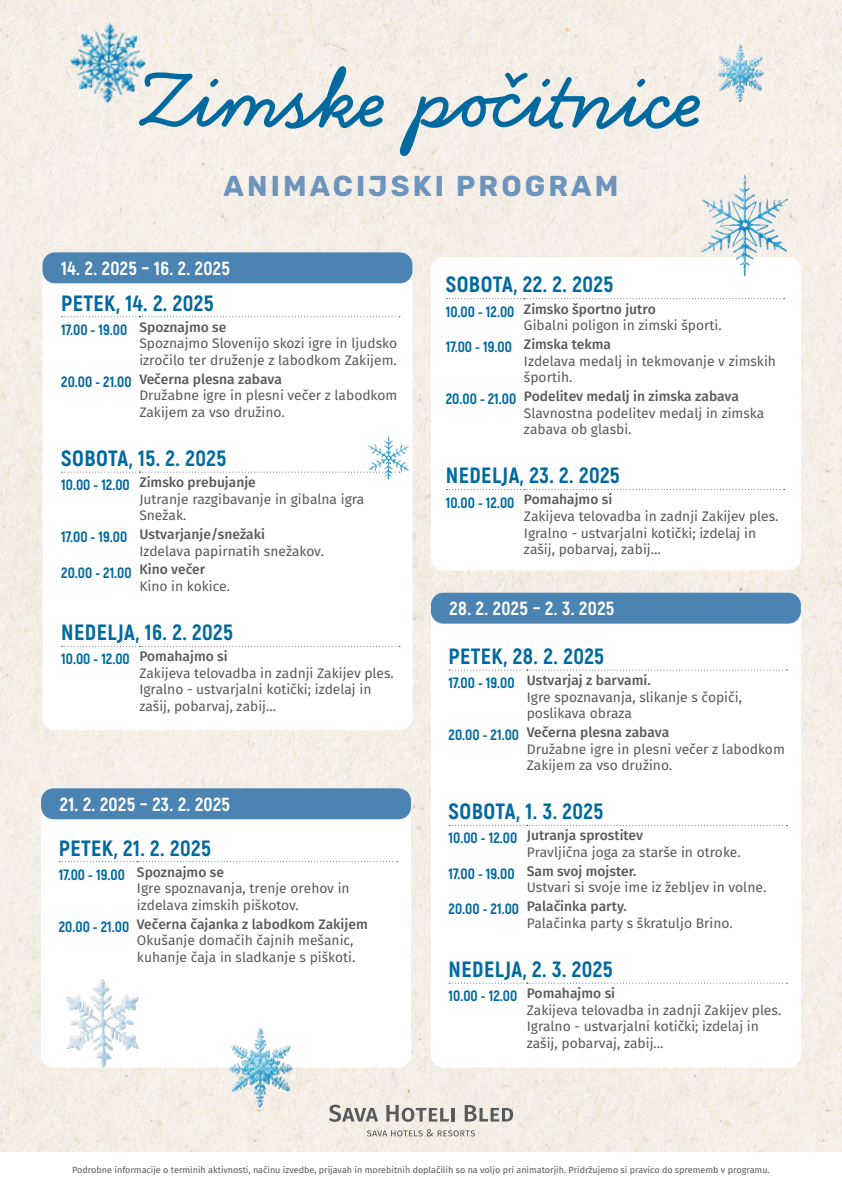
<style>
.page{position:relative;width:842px;height:1191px;background:#fff}
.page>*{position:absolute;margin:0;border:0;box-sizing:border-box;transform-origin:0 0}
.t1{font:700 91.3px "Handsome Pro";color:#0069a0}
.t2{font:700 81.9px "Handsome Pro";color:#0069a0}
.t3{font:700 28.8px "Rubik";letter-spacing:.11em;color:#6d94bd}
.t4{font:800 22.1px "Akrobat";letter-spacing:.02em;color:#0069a0}
.t5{font:800 19px "Akrobat";letter-spacing:.02em;color:#fff}
.t6{font:800 15px "Akrobat";color:#0069a0}
.t7{font:13.8px/16.6px "Fira Sans";color:#58595b}
.t8{font:9px "Fira Sans";color:#58595b}
.s1{font-family:"Akrobat";font-weight:800;font-size:15px;color:#0069a0}
.s2{font-weight:500}
</style>
<div class="page">
<div style="left:0;top:0;width:842px;height:1151px;background:#f4eee7"></div>
<svg style="left:329px;top:1104px;width:49px;height:17px"></svg>
<svg style="left:386px;top:1105px;width:68px;height:16px"></svg>
<svg style="left:465px;top:1105px;width:48px;height:16px"></svg>
<svg style="left:367px;top:1129px;width:108px;height:7px"></svg>
<div style="left:43px;top:252px;width:369px;height:478px;background:#fff;border-radius:12px"></div>
<div style="left:431px;top:592px;width:370px;height:475px;background:#fff;border-radius:12px"></div>
<div style="left:41px;top:788px;width:370px;height:279px;background:#fff;border-radius:12px"></div>
<div style="left:431px;top:257px;width:370px;height:313px;background:#fff;border-radius:12px"></div>
<svg style="left:62px;top:316px;width:338px;height:1px"></svg>
<svg style="left:62px;top:471px;width:299px;height:1px"></svg>
<svg style="left:62px;top:646px;width:338px;height:1px"></svg>
<svg style="left:449px;top:669px;width:338px;height:1px"></svg>
<svg style="left:449px;top:825px;width:338px;height:1px"></svg>
<svg style="left:449px;top:982px;width:338px;height:1px"></svg>
<svg style="left:59px;top:861px;width:339px;height:1px"></svg>
<img style="left:61px;top:18px;width:87px;height:93px">
<img style="left:694px;top:163px;width:103px;height:114px">
<img style="left:361px;top:423px;width:70px;height:77px">
<div style="left:43px;top:252px;width:369px;height:31px;background:#4b83b2;border-radius:12px"></div>
<div style="left:431px;top:592px;width:370px;height:31px;background:#4b83b2;border-radius:12px"></div>
<div style="left:41px;top:788px;width:370px;height:31px;background:#4b83b2;border-radius:12px"></div>
<svg style="left:446px;top:298px;width:339px;height:1px"></svg>
<svg style="left:446px;top:489px;width:339px;height:1px"></svg>
<img style="left:55px;top:979px;width:102px;height:101px">
<img style="left:219px;top:1028px;width:81px;height:92px">
<img style="left:711px;top:37px;width:59px;height:74px">
<h1 class="t1" style="left:140px;top:45px;width:563px">Zimske pocitnice</h1>
<h2 class="t2" style="left:499px;top:47px;width:31px">ˇ</h2>
<h3 class="t3" style="left:224px;top:169px;width:396px">ANIMACIJSKI PROGRAM</h3>
<h3 class="t5" style="left:61px;top:256px;width:170px">14. 2. 2025 – 16. 2. 2025</h3>
<h3 class="t4" style="left:61px;top:289px;width:154px">PETEK, 14. 2. 2025</h3>
<p class="t6" style="left:61px;top:320px;width:167px">17.00 - 19.00 <sup>Spoznajmo</sup> <sup>se</sup></p>
<p class="t7" style="left:139px;top:336px;width:259px">Spoznajmo Slovenijo skozi igre in ljudsko izročilo ter druženje z labodkom Zakijem.</p>
<p class="t7" style="left:139px;top:371px;width:260px;text-indent:-78px"><span class="s1">20.00 - 21.00</span> <span class="s2">Večerna plesna zabava<br></span>Družabne igre in plesni večer z labodkom<br>Zakijem za vso družino.</p>
<h3 class="t4" style="left:61px;top:444px;width:167px">SOBOTA, 15. 2. 2025</h3>
<p class="t7" style="left:139px;top:475px;width:227px;text-indent:-78px"><span class="s1">10.00 - 12.00</span> <span class="s2">Zimsko prebujanje<br></span>Jutranje razgibavanje in gibalna igra<br>Snežak.</p>
<p class="t7" style="left:139px;top:527px;width:186px;text-indent:-78px"><span class="s1">17.00 - 19.00</span> <span class="s2">Ustvarjanje/snežaki<br></span>Izdelava papirnatih snežakov.</p>
<p class="t6" style="left:61px;top:563px;width:145px">20.00 - 21.00 <sup>Kino</sup> <sup>večer</sup></p>
<p class="t7" style="left:139px;top:579px;width:92px">Kino in kokice.</p>
<h3 class="t4" style="left:61px;top:618px;width:173px">NEDELJA, 16. 2. 2025</h3>
<p class="t6" style="left:61px;top:649px;width:168px">10.00 - 12.00 <sup>Pomahajmo</sup> <sup>si</sup></p>
<p class="t7" style="left:139px;top:665px;width:256px">Zakijeva telovadba in zadnji Zakijev ples.<br>Igralno - ustvarjalni kotički; izdelaj in zašij, pobarvaj, zabij...</p>
<h3 class="t5" style="left:60px;top:792px;width:172px">21. 2. 2025 – 23. 2. 2025</h3>
<h3 class="t4" style="left:59px;top:833px;width:154px">PETEK, 21. 2. 2025</h3>
<p class="t6" style="left:59px;top:865px;width:167px">17.00 - 19.00 <sup>Spoznajmo</sup> <sup>se</sup></p>
<p class="t7" style="left:137px;top:881px;width:214px">Igre spoznavanja, trenje orehov in izdelava zimskih piškotov.</p>
<p class="t7" style="left:137px;top:916px;width:232px;text-indent:-78px"><span class="s1">20.00 - 21.00</span> <span class="s2">Večerna čajanka z labodkom Zakijem<br></span>Okušanje domačih čajnih mešanic, kuhanje čaja in sladkanje s piškoti.</p>
<h3 class="t4" style="left:446px;top:271px;width:169px">SOBOTA, 22. 2. 2025</h3>
<p class="t7" style="left:524px;top:301px;width:199px;text-indent:-78px"><span class="s1">10.00 - 12.00</span> <span class="s2">Zimsko športno jutro<br></span>Gibalni poligon in zimski športi.</p>
<p class="t6" style="left:446px;top:337px;width:167px">17.00 - 19.00 <sup>Zimska</sup> <sup>tekma</sup></p>
<p class="t7" style="left:524px;top:353px;width:253px">Izdelava medalj in tekmovanje v zimskih športih.</p>
<p class="t7" style="left:524px;top:389px;width:242px;text-indent:-78px"><span class="s1">20.00 - 21.00</span> <span class="s2">Podelitev medalj in zimska zabava<br></span>Slavnostna podelitev medalj in zimska zabava ob glasbi.</p>
<h3 class="t4" style="left:446px;top:461px;width:175px">NEDELJA, 23. 2. 2025</h3>
<p class="t6" style="left:446px;top:493px;width:168px">10.00 - 12.00 <sup>Pomahajmo</sup> <sup>si</sup></p>
<p class="t7" style="left:524px;top:509px;width:256px">Zakijeva telovadba in zadnji Zakijev ples.<br>Igralno - ustvarjalni kotički; izdelaj in zašij, pobarvaj, zabij...</p>
<h3 class="t5" style="left:450px;top:596px;width:166px">28. 2. 2025 – 2. 3. 2025</h3>
<h3 class="t4" style="left:449px;top:642px;width:157px">PETEK, 28. 2. 2025</h3>
<p class="t7" style="left:527px;top:673px;width:217px;text-indent:-78px"><span class="s1">17.00 - 19.00</span> <span class="s2">Ustvarjaj z barvami.<br></span>Igre spoznavanja, slikanje s čopiči, poslikava obraza</p>
<p class="t7" style="left:527px;top:725px;width:260px;text-indent:-78px"><span class="s1">20.00 - 21.00</span> <span class="s2">Večerna plesna zabava<br></span>Družabne igre in plesni večer z labodkom<br>Zakijem za vso družino.</p>
<h3 class="t4" style="left:449px;top:797px;width:156px">SOBOTA, 1. 3. 2025</h3>
<p class="t7" style="left:527px;top:828px;width:216px;text-indent:-78px"><span class="s1">10.00 - 12.00</span> <span class="s2">Jutranja sprostitev<br></span>Pravljična joga za starše in otroke.</p>
<p class="t7" style="left:527px;top:863px;width:241px;text-indent:-78px"><span class="s1">17.00 - 19.00</span> <span class="s2">Sam svoj mojster.<br></span>Ustvari si svoje ime iz žebljev in volne.</p>
<p class="t7" style="left:527px;top:899px;width:207px;text-indent:-78px"><span class="s1">20.00 - 21.00</span> <span class="s2">Palačinka party.<br></span>Palačinka party s škratuljo Brino.</p>
<h3 class="t4" style="left:449px;top:955px;width:166px">NEDELJA, 2. 3. 2025</h3>
<p class="t6" style="left:449px;top:986px;width:168px">10.00 - 12.00 <sup>Pomahajmo</sup> <sup>si</sup></p>
<p class="t7" style="left:527px;top:1002px;width:256px">Zakijeva telovadba in zadnji Zakijev ples.<br>Igralno - ustvarjalni kotički; izdelaj in zašij, pobarvaj, zabij...</p>
<p class="t8" style="left:72px;top:1164px;width:699px">Podrobne informacije o terminih aktivnosti, načinu izvedbe, prijavah in morebitnih doplačilih so na voljo pri animatorjih. Pridržujemo si pravico do sprememb v programu.</p>
</div>
